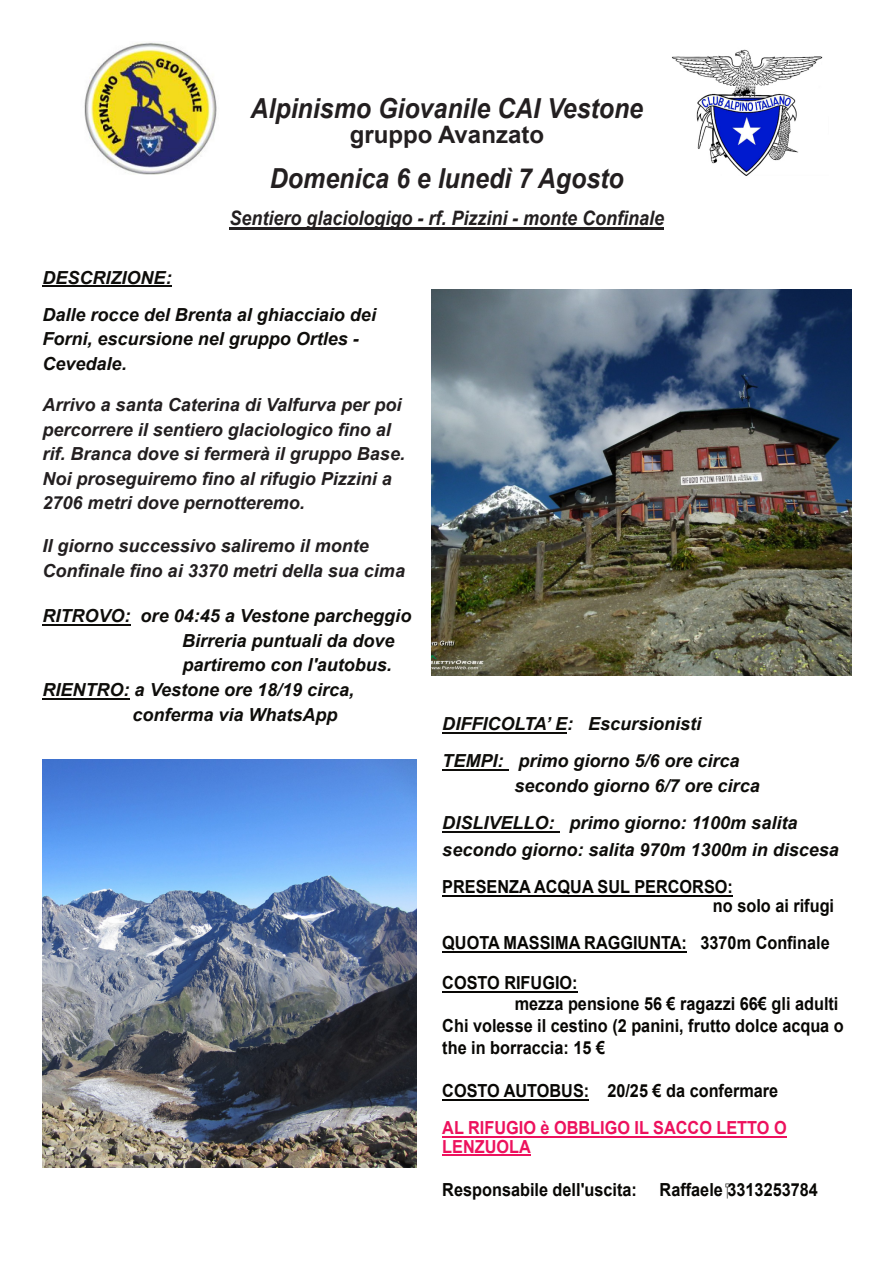
<style>
.page{position:relative;width:894px;height:1263px;background:#fff}
.page>*{position:absolute;margin:0;border:0;box-sizing:border-box;transform-origin:0 0}
.t1{font:italic 700 27.6px "Arial";color:#231f20;scale:.9 1}
.t2{font:700 24px "Arial";color:#231f20}
.t3{font:italic 700 19.95px "Arial";color:#231f20;scale:.9 1}
.t4{font:italic 700 18px/37.2px "Arial";color:#0e0d0a}
.t5{font:700 18px/18.6px "Arial";color:#080704;scale:.9 1}
.t6{font:italic 700 18px/24.6px "Arial";color:#231f20}
.t7{font:700 18px/18.6px "Arial";color:#ed115d;scale:.9 1}
</style>
<div class="page">
<img style="left:671px;top:49px;width:152px;height:127px">
<img style="left:84px;top:42px;width:133px;height:133px">
<hr style="left:229px;top:227px;width:435px;height:2px;background:#231f20">
<hr style="left:442px;top:732px;width:125px;height:2px;background:#0e0d0a">
<hr style="left:442px;top:769px;width:66px;height:2px;background:#0e0d0a">
<hr style="left:442px;top:831px;width:117px;height:2px;background:#0e0d0a">
<hr style="left:442px;top:895px;width:290px;height:2px;background:#080704">
<hr style="left:442px;top:951px;width:244px;height:1px;background:#080704">
<hr style="left:442px;top:991px;width:135px;height:2px;background:#080704">
<hr style="left:442px;top:1099px;width:147px;height:2px;background:#080704">
<hr style="left:442px;top:1136px;width:344px;height:2px;background:#ed115d">
<hr style="left:442px;top:1154px;width:88px;height:2px;background:#ed115d">
<img style="left:431px;top:289px;width:419px;height:387px">
<img style="left:43px;top:760px;width:373px;height:408px">
<hr style="left:43px;top:285px;width:129px;height:2px;background:#0e0d0a">
<hr style="left:43px;top:624px;width:88px;height:2px;background:#0e0d0a">
<hr style="left:43px;top:698px;width:87px;height:2px;background:#0e0d0a">
<h1 class="t1" style="left:250px;top:98px;width:437px">Alpinismo Giovanile CAI Vestone</h1>
<h2 class="t2" style="left:349px;top:125px;width:196px">gruppo Avanzato</h2>
<h1 class="t1" style="left:270px;top:168px;width:394px">Domenica 6 e lunedì 7 Agosto</h1>
<p class="t3" style="left:229px;top:210px;width:484px">Sentiero glaciologigo - rf. Pizzini - monte Confinale</p>
<p class="t4" style="left:43px;top:260px;width:335px">DESCRIZIONE:<br>Dalle rocce del Brenta al ghiacciaio dei</p>
<p class="t4" style="left:43px;top:328px;width:318px;line-height:24.6px">Forni, escursione nel gruppo Ortles -<br>Cevedale.</p>
<p class="t6" style="left:43px;top:394px;width:364px">Arrivo a santa Caterina di Valfurva per poi percorrere il sentiero glaciologico fino al rif. Branca dove si fermerà il gruppo Base.<br>Noi proseguiremo fino al rifugio Pizzini a 2706 metri dove pernotteremo.</p>
<p class="t6" style="left:43px;top:535px;width:364px">Il giorno successivo saliremo il monte<br>Confinale fino ai 3370 metri della sua cima</p>
<p class="t4" style="left:43px;top:599px;width:370px">RITROVO: ore 04:45 a Vestone parcheggio</p>
<p class="t4" style="left:182px;top:623px;width:214px">Birreria puntuali da dove</p>
<p class="t4" style="left:182px;top:648px;width:211px">partiremo con l'autobus.</p>
<p class="t4" style="left:43px;top:673px;width:313px">RIENTRO: a Vestone ore 18/19 circa,</p>
<p class="t4" style="left:132px;top:697px;width:207px">conferma via WhatsApp</p>
<p class="t4" style="left:442px;top:707px;width:299px">DIFFICOLTA’ E: Escursionisti<br>TEMPI: primo giorno 5/6 ore circa</p>
<p class="t4" style="left:442px;top:769px;width:356px;text-indent:72px">secondo giorno 6/7 ore circa<br>DISLIVELLO: primo giorno: 1100m salita</p>
<p class="t4" style="left:442px;top:832px;width:398px">secondo giorno: salita 970m 1300m in discesa</p>
<p class="t5" style="left:712px;top:879px;width:136px;text-indent:-270px">PRESENZA ACQUA SUL PERCORSO:<br>no solo ai rifugi</p>
<p class="t5" style="left:442px;top:935px;width:432px">QUOTA MASSIMA RAGGIUNTA: 3370m Confinale</p>
<p class="t5" style="left:442px;top:975px;width:152px">COSTO RIFUGIO:</p>
<p class="t5" style="left:514px;top:996px;width:361px">mezza pensione 56 € ragazzi 66€ gli adulti</p>
<p class="t5" style="left:442px;top:1018px;width:447px">Chi volesse il cestino (2 panini, frutto dolce acqua o</p>
<p class="t5" style="left:442px;top:1040px;width:182px">the in borraccia: 15 €</p>
<p class="t5" style="left:442px;top:1083px;width:374px">COSTO AUTOBUS: 20/25 € da confermare</p>
<p class="t7" style="left:442px;top:1120px;width:384px">AL RIFUGIO è OBBLIGO IL SACCO LETTO O<br>LENZUOLA</p>
<p class="t5" style="left:442px;top:1182px;width:218px">Responsabile dell'uscita:</p>
<p class="t5" style="left:659px;top:1182px;width:177px">Raffaele ‭3313253784</p>
</div>
